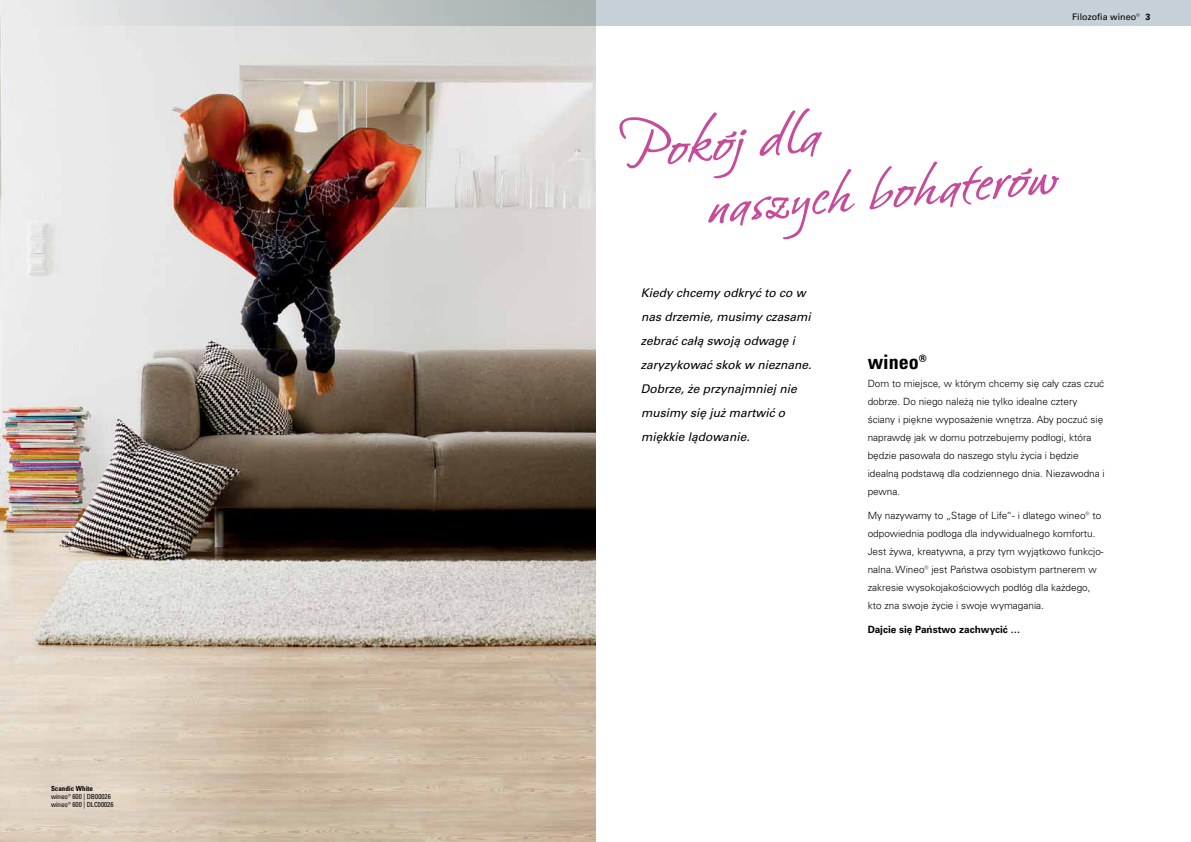
<style>
.page{position:relative;width:1191px;height:842px;background:#fff}
.page>*{position:absolute;margin:0;border:0;box-sizing:border-box;transform-origin:0 0}
.t1{font:62.5px/62.5px "Junge Script Std";color:#c64b9b}
.t2{font:20px "Univers LTCYR 67 Bold Cond";color:#000}
.t3{font:italic 12px/24px "Univers LTCYR 55";color:#000}
.t4{font:300 10px/18px "Univers LTCYR 45";color:#000}
.t5{font:700 10px "Univers LTCYR 65";color:#000}
.t6{font:9px "Univers LTCYR 55 Roman";color:#000}
.t7{font:condensed 7px/8px "Univers LTCYR 57";color:#000}
.t8{font:7px "Univers LTCYR 67 Bold Cond";color:#000}
.s1{font-family:"Univers LTCYR 65";font-weight:700}
</style>
<div class="page">
<img style="left:0;top:26px;width:595px;height:816px">
<svg style="left:0;top:0;width:1191px;height:26px;background:#c7cfd2"></svg>
<p class="t8" style="left:51px;top:785px;width:44px">Scandic White</p>
<p class="t7" style="left:51px;top:793px;width:64px">wineo® 600 | DB00026 wineo® 600 | DLC00026</p>
<p class="t6" style="left:1072px;top:10px;width:80px">Filozofia wineo® <span class="s1">3</span></p>
<h1 class="t1" style="left:699px;top:117px;width:353px;text-indent:-81px;rotate:-5deg">Pokoj dla<br>naszych bohaterow</h1>
<p class="t3" style="left:641px;top:281px;width:172px">Kiedy chcemy odkryć to co w nas drzemie, musimy czasami zebrać całą swoją odwagę i zaryzykować skok w nieznane.<br>Dobrze, że przynajmniej nie musimy się już martwić o miękkie lądowanie.</p>
<h2 class="t2" style="left:867px;top:349px;width:61px">wineo®</h2>
<p class="t4" style="left:867px;top:375px;width:239px">Dom to miejsce, w którym chcemy się cały czas czuć dobrze. Do niego należą nie tylko idealne cztery ściany i piękne wyposażenie wnętrza. Aby poczuć się naprawdę jak w domu potrzebujemy podłogi, która będzie pasowała do naszego stylu życia i będzie idealną podstawą dla codziennego dnia. Niezawodna i pewna.</p>
<p class="t4" style="left:867px;top:507px;width:237px">My nazywamy to „Stage of Life“- i dlatego wineo® to odpowiednia podłoga dla indywidualnego komfortu.<br>Jest żywa, kreatywna, a przy tym wyjątkowo funkcjo&shy;nalna. Wineo® jest Państwa osobistym partnerem w zakresie wysokojakościowych podłóg dla każdego, kto zna swoje życie i swoje wymagania.</p>
<p class="t5" style="left:867px;top:623px;width:154px">Dajcie się Państwo zachwycić …</p>
</div>
